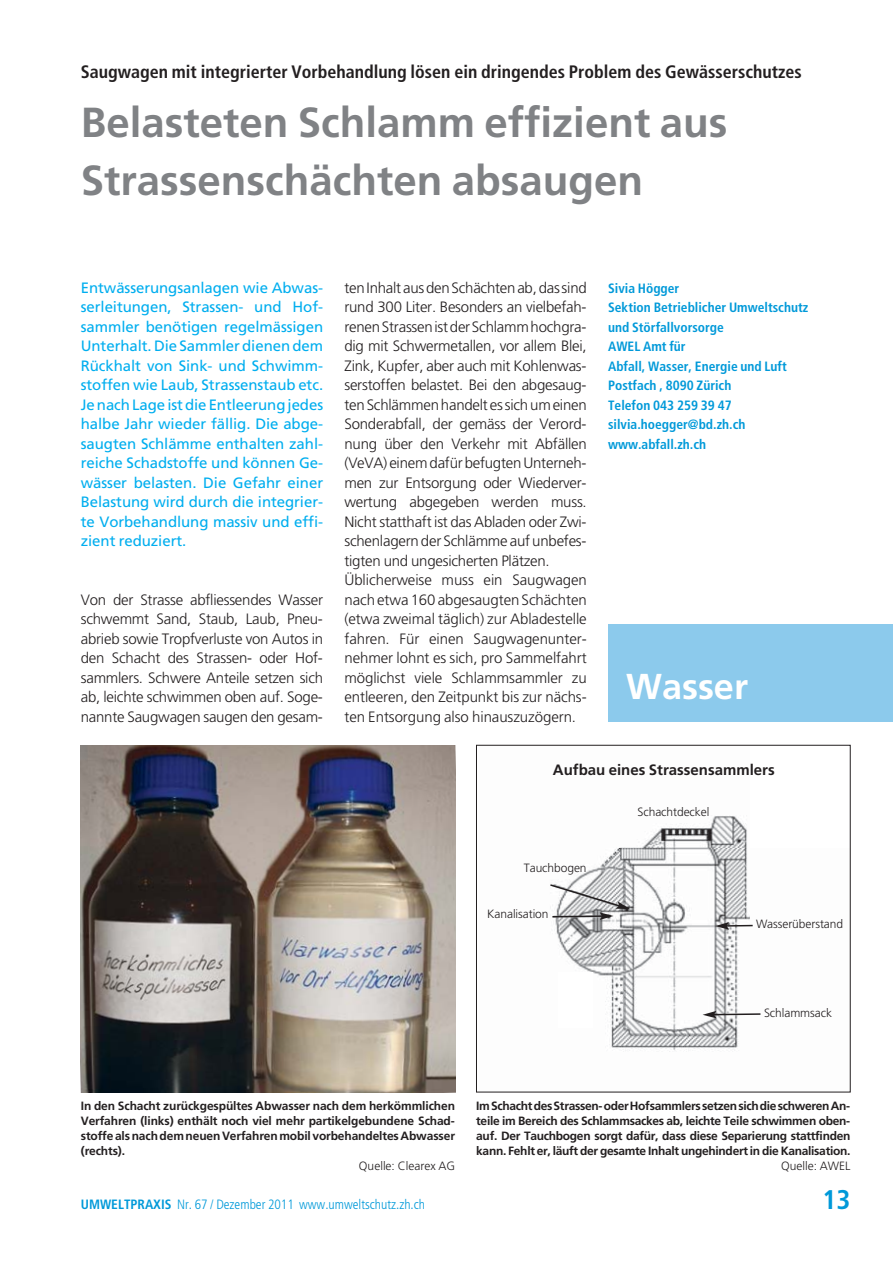
<style>
.page{position:relative;width:893px;height:1263px;background:#fff}
.page>*{position:absolute;margin:0;border:0;box-sizing:border-box;transform-origin:0 0}
.t1{font:700 42px/58.5px "Frutiger LT Std";color:#808285}
.t2{font:700 36px "Frutiger LT Std";color:#fff}
.t3{font:700 condensed 27px "Frutiger LT Std";color:#0099d9}
.t4{font:700 condensed 18px "Frutiger LT Std";color:#231f20}
.t5{font:300 15px/19.5px "Frutiger LT Std";letter-spacing:-.015em;color:#231f20;text-align:justify}
.t6{font:15px/19.5px "Frutiger LT Std";letter-spacing:-.005em;color:#00aeef;text-align:justify}
.t7{font:700 15px "Frutiger LT Std";color:#231f20}
.t8{font:700 condensed 13.5px/19.5px "Frutiger LT Std";color:#0099d9}
.t9{font:300 condensed 13.5px "Frutiger LT Std";color:#0099d9}
.t10{font:700 12px/15px "Frutiger LT Std";letter-spacing:-.015em;color:#231f20;text-align:justify}
.t11{font:300 12px "Frutiger LT Std";letter-spacing:-.005em;color:#231f20}
.s1{font-weight:700}
</style>
<div class="page">
<div style="left:608px;top:624px;width:285px;height:97px;background:#8ccaec"></div>
<img style="left:81px;top:745px;width:374px;height:347px">
<img style="left:555px;top:816px;width:198px;height:236px">
<div style="left:476px;top:745px;width:374px;height:347px;border:1px solid #231f20"></div>
<hr style="left:726px;top:925px;width:27px;height:2px;background:#231f20">
<svg style="left:715px;top:922px;width:14px;height:8px"></svg>
<svg style="left:703px;top:1011px;width:58px;height:7px"></svg>
<div style="left:558px;top:972px;width:34px;height:56px;background:#fff"></div>
<svg style="left:550px;top:883px;width:80px;height:37px"></svg>
<p class="t4" style="left:81px;top:60px;width:722px">Saugwagen mit integrierter Vorbehandlung lösen ein dringendes Problem des Gewässerschutzes</p>
<h1 class="t1" style="left:81px;top:92px;width:648px">Belasteten Schlamm effizient aus<br>Strassenschächten absaugen</h1>
<p class="t6" style="left:81px;top:277px;width:244px">Entwässerungsanlagen wie Abwas&shy;serleitungen, Strassen- und Hof&shy;sammler benötigen regelmässigen Unterhalt. Die Sammler dienen dem Rückhalt von Sink- und Schwimm&shy;stoffen wie Laub, Strassenstaub etc.<br>Je nach Lage ist die Entleerung jedes halbe Jahr wieder fällig. Die abge&shy;saugten Schlämme enthalten zahl&shy;reiche Schadstoffe und können Ge&shy;wässer belasten. Die Gefahr einer Belastung wird durch die integrier&shy;te Vorbehandlung massiv und effi&shy;zient reduziert.</p>
<p class="t5" style="left:81px;top:591px;width:244px">Von der Strasse abfliessendes Wasser schwemmt Sand, Staub, Laub, Pneu - abrieb sowie Tropfverluste von Autos in den Schacht des Strassen- oder Hof&shy;sammlers. Schwere Anteile setzen sich ab, leichte schwimmen oben auf. Soge&shy;nannte Saugwagen saugen den gesam-</p>
<p class="t5" style="left:344px;top:279px;width:244px;text-align:left">ten Inhalt aus den Schächten ab, das sind rund 300 Liter. Besonders an vielbefah&shy;renen Strassen ist der Schlamm hochgra&shy;dig mit Schwermetallen, vor allem Blei, Zink, Kupfer, aber auch mit Kohlenwas&shy;serstoffen belas tet. Bei den abgesaug&shy;ten Schlämmen handelt es sich um einen Sonderabfall, der gemäss der Verord&shy;nung über den Verkehr mit Abfällen (VeVA) einem dafür befugten Unterneh&shy;men zur Entsorgung oder Wiederver&shy;wertung abgegeben werden muss.<br>Nicht statthaft ist das Abladen oder Zwi&shy;schenlagern der Schlämme auf unbefes - tigten und ungesicherten Plätzen.<br>Üblicherweise muss ein Saugwagen nach etwa 160 abgesaugten Schächten (etwa zweimal täglich) zur Abladestelle fahren. Für einen Saugwagenunter&shy;nehmer lohnt es sich, pro Sammelfahrt möglichst viele Schlammsammler zu entleeren, den Zeitpunkt bis zur nächs - ten Entsorgung also hinauszuzögern.</p>
<p class="t8" style="left:608px;top:278px;width:202px">Sivia Högger<br>Sektion Betrieblicher Umweltschutz und Störfallvorsorge<br>AWEL Amt für<br>Abfall, Wasser, Energie und Luft<br>Postfach , 8090 Zürich<br>Telefon 043 259 39 47 silvia.hoegger@bd.zh.ch www.abfall.zh.ch</p>
<h2 class="t2" style="left:626px;top:664px;width:124px">Wasser</h2>
<p class="t7" style="left:553px;top:760px;width:223px">Aufbau eines Strassensammlers</p>
<p class="t11" style="left:637px;top:804px;width:73px">Schachtdeckel</p>
<p class="t11" style="left:524px;top:860px;width:64px">Tauchbogen</p>
<p class="t11" style="left:487px;top:906px;width:63px">Kanalisation</p>
<p class="t11" style="left:756px;top:916px;width:89px">Wasserüberstand</p>
<p class="t11" style="left:764px;top:1006px;width:70px">Schlammsack</p>
<p class="t10" style="left:81px;top:1098px;width:376px">In den Schacht zurückgespültes Abwasser nach dem herkömmlichen Verfahren (links) enthält noch viel mehr partikelgebundene Schad&shy;stoffe als nach dem neuen Verfahren mobil vorbehandeltes Abwasser (rechts).</p>
<p class="t11" style="left:359px;top:1158px;width:97px">Quelle: Clearex AG</p>
<p class="t10" style="left:476px;top:1098px;width:376px">Im Schacht des Strassen- oder Hofsammlers setzen sich die schweren An&shy;teile im Bereich des Schlammsackes ab, leichte Teile schwimmen oben&shy;auf. Der Tauchbogen sorgt dafür, dass diese Separierung stattfinden kann. Fehlt er, läuft der gesamte Inhalt ungehindert in die Kanalisation.</p>
<p class="t11" style="left:781px;top:1158px;width:71px">Quelle: AWEL</p>
<p class="t9" style="left:81px;top:1196px;width:346px"><span class="s1">UMWELTPRAXIS</span> Nr. 67 / Dezember 2011 www.umweltschutz.zh.ch</p>
<h3 class="t3" style="left:822px;top:1183px;width:30px">13</h3>
</div>
